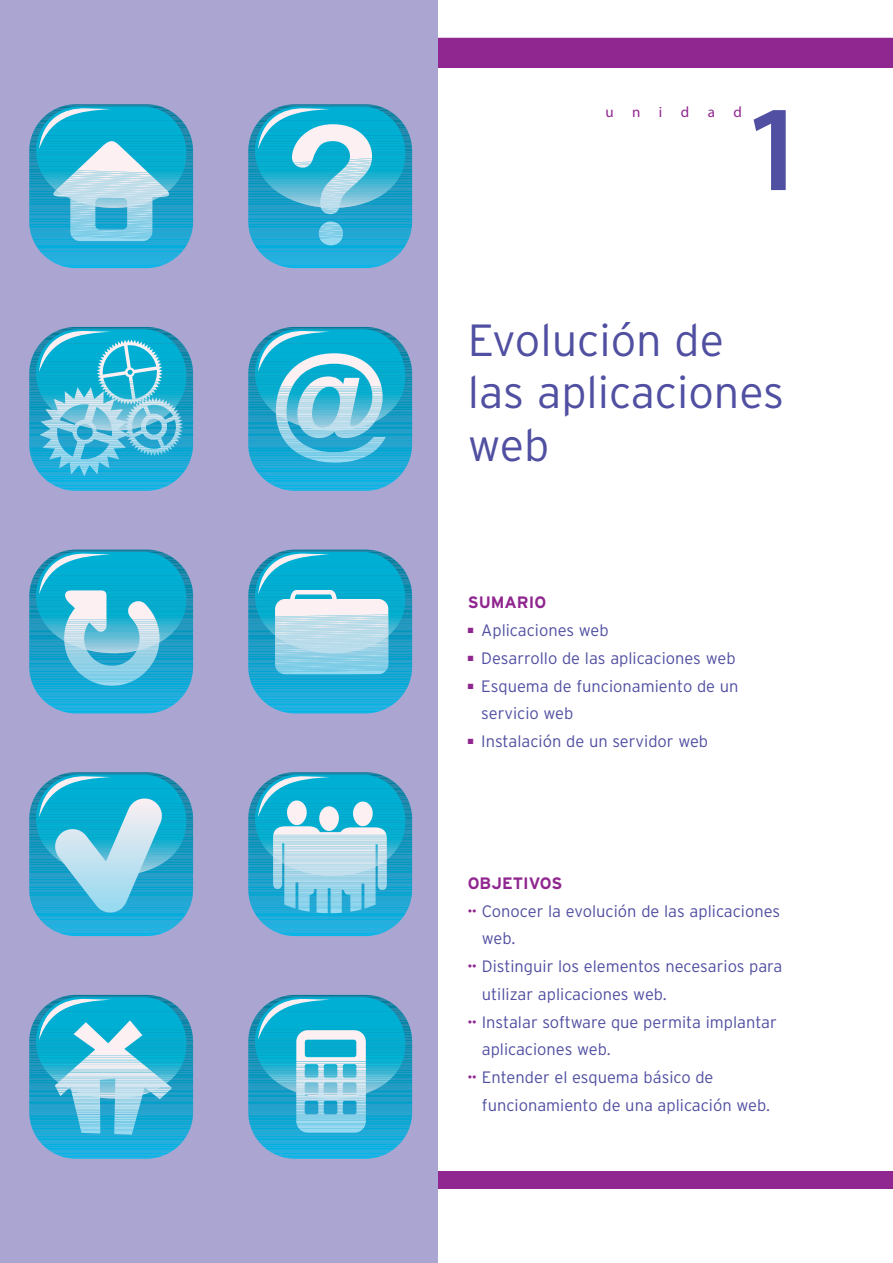
<style>
.page{position:relative;width:893px;height:1263px;background:#fff}
.page>*{position:absolute;margin:0;border:0;box-sizing:border-box;transform-origin:0 0}
.t1{font:600 123px "Myriad Pro";color:#504fa1}
.t2{font:300 45px/52.5px "Interstate";color:#504fa1}
.t3{font:300 16.5px/27.8px "Interstate";color:#504fa1}
.t4{font:700 16.5px "Interstate";color:#90268f}
.t5{font:15px "Myriad Pro";letter-spacing:1.23em;color:#90268f}
.s1{font-weight:700;color:#90268f}
</style>
<div class="page">
<div style="left:64px;top:1171px;width:829px;height:17px;background:#90268f"></div>
<div style="left:64px;top:38px;width:829px;height:30px;background:#90268f"></div>
<div style="left:0;top:0;width:438px;height:1263px;background:#aaa6d1"></div>
<svg style="left:248px;top:104px;width:164px;height:164px;background:#1da7d3"></svg>
<svg style="left:254px;top:107px;width:154px;height:138px;background:#41b4d4"></svg>
<svg style="left:248px;top:327px;width:164px;height:164px;background:#1ca8d5"></svg>
<svg style="left:254px;top:329px;width:154px;height:134px;background:#4bb8d6"></svg>
<svg style="left:248px;top:550px;width:164px;height:163px;background:#19a8d5"></svg>
<svg style="left:254px;top:552px;width:154px;height:122px;background:#64c1db"></svg>
<svg style="left:248px;top:772px;width:164px;height:164px;background:#1da8d4"></svg>
<svg style="left:254px;top:774px;width:154px;height:139px;background:#62c0da"></svg>
<svg style="left:248px;top:995px;width:164px;height:164px;background:#1ba8d4"></svg>
<svg style="left:254px;top:997px;width:154px;height:136px;background:#43b6d5"></svg>
<svg style="left:29px;top:104px;width:164px;height:164px;background:#1da7d4"></svg>
<svg style="left:35px;top:107px;width:154px;height:134px;background:#4cb9d7"></svg>
<svg style="left:29px;top:327px;width:164px;height:164px;background:#1ba5d1"></svg>
<svg style="left:35px;top:329px;width:154px;height:147px;background:#45b7d6"></svg>
<svg style="left:29px;top:550px;width:164px;height:163px;background:#1aa8d5"></svg>
<svg style="left:35px;top:552px;width:154px;height:134px;background:#45b7d5"></svg>
<svg style="left:29px;top:772px;width:164px;height:164px;background:#1ea7d4"></svg>
<svg style="left:35px;top:774px;width:154px;height:141px;background:#49b9d7"></svg>
<svg style="left:29px;top:995px;width:164px;height:164px;background:#1ba8d4"></svg>
<svg style="left:35px;top:997px;width:154px;height:138px;background:#4db9d7"></svg>
<p class="t5" style="left:605px;top:103px;width:138px">unidad</p>
<h1 class="t1" style="left:742px;top:76px;width:67px">1</h1>
<h2 class="t2" style="left:468px;top:318px;width:318px">Evolución de las aplicaciones web</h2>
<p class="t4" style="left:468px;top:596px;width:80px">SUMARIO</p>
<p class="t3" style="left:468px;top:618px;width:142px"><sup>■</sup> Aplicaciones web</p>
<p class="t3" style="left:468px;top:646px;width:269px"><sup>■</sup> Desarrollo de las aplicaciones web</p>
<p class="t3" style="left:481px;top:673px;width:259px;text-indent:-14px"><sup>■</sup> Esquema de funcionamiento de un servicio web</p>
<p class="t3" style="left:468px;top:729px;width:242px"><sup>■</sup> Instalación de un servidor web</p>
<p class="t4" style="left:468px;top:877px;width:96px">OBJETIVOS</p>
<p class="t3" style="left:468px;top:898px;width:314px"><span class="s1">··</span> Conocer la evolución de las aplicaciones</p>
<p class="t3" style="left:482px;top:926px;width:35px">web.</p>
<p class="t3" style="left:468px;top:954px;width:316px"><span class="s1">··</span> Distinguir los elementos necesarios para</p>
<p class="t3" style="left:482px;top:981px;width:187px">utilizar aplicaciones web.</p>
<p class="t3" style="left:468px;top:1009px;width:311px"><span class="s1">··</span> Instalar software que permita implantar</p>
<p class="t3" style="left:482px;top:1037px;width:130px">aplicaciones web.</p>
<p class="t3" style="left:468px;top:1065px;width:247px"><span class="s1">··</span> Entender el esquema básico de</p>
<p class="t3" style="left:482px;top:1092px;width:290px">funcionamiento de una aplicación web.</p>
</div>
